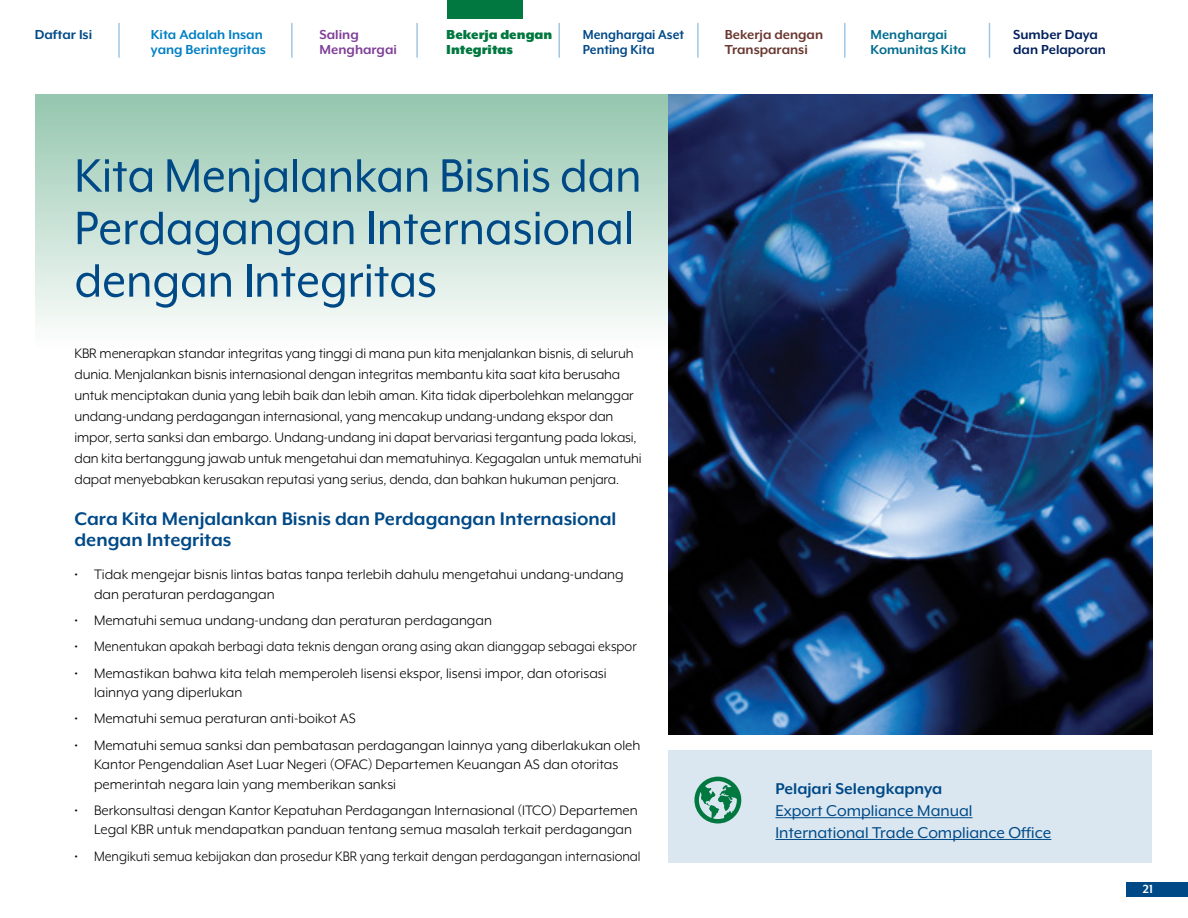
<style>
.page{position:relative;width:1188px;height:918px;background:#fff}
.page>*{position:absolute;margin:0;border:0;box-sizing:border-box;transform-origin:0 0}
.t1{font:54px/52.5px "Mr Eaves XL Mod OT";color:#004987;scale:.94 1}
.t2{font:700 21px/21px "Mr Eaves XL Mod OT";color:#004987}
.t3{font:18px/21.8px "Mr Eaves XL Mod OT";color:#004987}
.t4{font:700 18px "Mr Eaves XL Mod OT";color:#004987}
.t5{font:15.75px/21px "Mr Eaves XL Mod OT";color:#000}
.t6{font:700 15px/15px "Mr Eaves XL Mod OT";color:#007fc5}
.t7{font:700 15px/15px "Mr Eaves XL Mod OT";color:#004987;scale:.94 1}
.t8{font:700 15px/15px "Mr Eaves XL Mod OT";color:#6a3730}
.t9{font:700 15px/15px "Mr Eaves XL Mod OT";color:#006b8e}
.t10{font:900 15px/15px "Mr Eaves XL Mod OT";color:#00783f}
.t11{font:700 15px/15px "Mr Eaves XL Mod OT";color:#00205c}
.t12{font:700 15px/15px "Mr Eaves XL Mod OT";color:#00783f}
.t13{font:700 15px/15px "Mr Eaves XL Mod OT";color:#7f3f98}
.t14{font:700 15px "Mr Eaves XL Mod OT";color:#004987}
.t15{font:700 13.5px "Mr Eaves XL Mod OT";color:#fff}
</style>
<div class="page">
<hr style="left:118px;top:23px;width:2px;height:34px;background:#a2c7e2">
<hr style="left:291px;top:23px;width:2px;height:34px;background:#a2c7e2">
<hr style="left:416px;top:23px;width:2px;height:34px;background:#a2c7e2">
<hr style="left:558px;top:23px;width:2px;height:34px;background:#a2c7e2">
<hr style="left:697px;top:23px;width:2px;height:34px;background:#a2c7e2">
<hr style="left:844px;top:23px;width:2px;height:34px;background:#a2c7e2">
<hr style="left:989px;top:23px;width:1px;height:34px;background:#a2c7e2">
<svg style="left:35px;top:94px;width:634px;height:384px"></svg>
<div style="left:447px;top:0;width:76px;height:18px;background:#00783f"></div>
<img style="left:669px;top:94px;width:483px;height:640px">
<div style="left:669px;top:751px;width:483px;height:112px;background:#dae7f0"></div>
<hr style="left:775px;top:817px;width:198px;height:1px;background:#004987">
<hr style="left:775px;top:839px;width:276px;height:1px;background:#004987">
<svg style="left:694px;top:777px;width:47px;height:47px"></svg>
<div style="left:1126px;top:882px;width:62px;height:14px;background:#004987"></div>
<p class="t14" style="left:35px;top:26px;width:59px">Daftar Isi</p>
<p class="t6" style="left:151px;top:27px;width:117px">Kita Adalah Insan yang Berintegritas</p>
<p class="t13" style="left:320px;top:27px;width:79px">Saling<br>Menghargai</p>
<p class="t12" style="left:458px;top:27px;width:88px;text-indent:11px">erja dengan tegritas</p>
<p class="t7" style="left:583px;top:27px;width:109px">Menghargai Aset<br>Penting Kita</p>
<p class="t8" style="left:725px;top:27px;width:100px">Bekerja dengan<br>Transparansi</p>
<p class="t9" style="left:871px;top:27px;width:97px">Menghargai<br>Komunitas Kita</p>
<p class="t11" style="left:1013px;top:27px;width:94px">Sumber Daya dan Pelaporan</p>
<p class="t10" style="left:446px;top:27px;width:108px">Bekerja dengan<br>Integritas</p>
<h1 class="t1" style="left:75px;top:149px;width:605px">Kita Menjalankan Bisnis dan<br>Perdagangan Internasional dengan Integritas</h1>
<p class="t5" style="left:75px;top:343px;width:568px">KBR menerapkan standar integritas yang tinggi di mana pun kita menjalankan bisnis, di seluruh dunia. Menjalankan bisnis internasional dengan integritas membantu kita saat kita berusaha untuk menciptakan dunia yang lebih baik dan lebih aman. Kita tidak diperbolehkan melanggar undang-undang perdagangan internasional, yang mencakup undang-undang ekspor dan impor, serta sanksi dan embargo. Undang-undang ini dapat bervariasi tergantung pada lokasi, dan kita bertanggung jawab untuk mengetahui dan mematuhinya. Kegagalan untuk mematuhi dapat menyebabkan kerusakan reputasi yang serius, denda, dan bahkan hukuman penjara.</p>
<h2 class="t2" style="left:75px;top:508px;width:543px">Cara Kita Menjalankan Bisnis dan Perdagangan Internasional dengan Integritas</h2>
<p class="t5" style="left:94px;top:565px;width:531px;line-height:19.5px;text-indent:-19px">• Tidak mengejar bisnis lintas batas tanpa terlebih dahulu mengetahui undang-undang dan peraturan perdagangan</p>
<p class="t5" style="left:75px;top:610px;width:419px">• Mematuhi semua undang-undang dan peraturan perdagangan</p>
<p class="t5" style="left:75px;top:636px;width:564px">• Menentukan apakah berbagi data teknis dengan orang asing akan dianggap sebagai ekspor</p>
<p class="t5" style="left:94px;top:663px;width:514px;line-height:19.5px;text-indent:-19px">• Memastikan bahwa kita telah memperoleh lisensi ekspor, lisensi impor, dan otorisasi lainnya yang diperlukan</p>
<p class="t5" style="left:75px;top:708px;width:283px">• Mematuhi semua peraturan anti-boikot AS</p>
<p class="t5" style="left:94px;top:735px;width:548px;line-height:19.5px;text-indent:-19px">• Mematuhi semua sanksi dan pembatasan perdagangan lainnya yang diberlakukan oleh<br>Kantor Pengendalian Aset Luar Negeri (OFAC) Departemen Keuangan AS dan otoritas pemerintah negara lain yang memberikan sanksi</p>
<p class="t5" style="left:94px;top:800px;width:545px;line-height:19.5px;text-indent:-19px">• Berkonsultasi dengan Kantor Kepatuhan Perdagangan Internasional (ITCO) Departemen<br>Legal KBR untuk mendapatkan panduan tentang semua masalah terkait perdagangan</p>
<p class="t5" style="left:75px;top:845px;width:568px">• Mengikuti semua kebijakan dan prosedur KBR yang terkait dengan perdagangan internasional</p>
<p class="t4" style="left:775px;top:779px;width:168px">Pelajari Selengkapnya</p>
<p class="t3" style="left:775px;top:800px;width:277px">Export Compliance Manual<br>International Trade Compliance Office</p>
<p class="t15" style="left:1143px;top:881px;width:12px">21</p>
</div>
